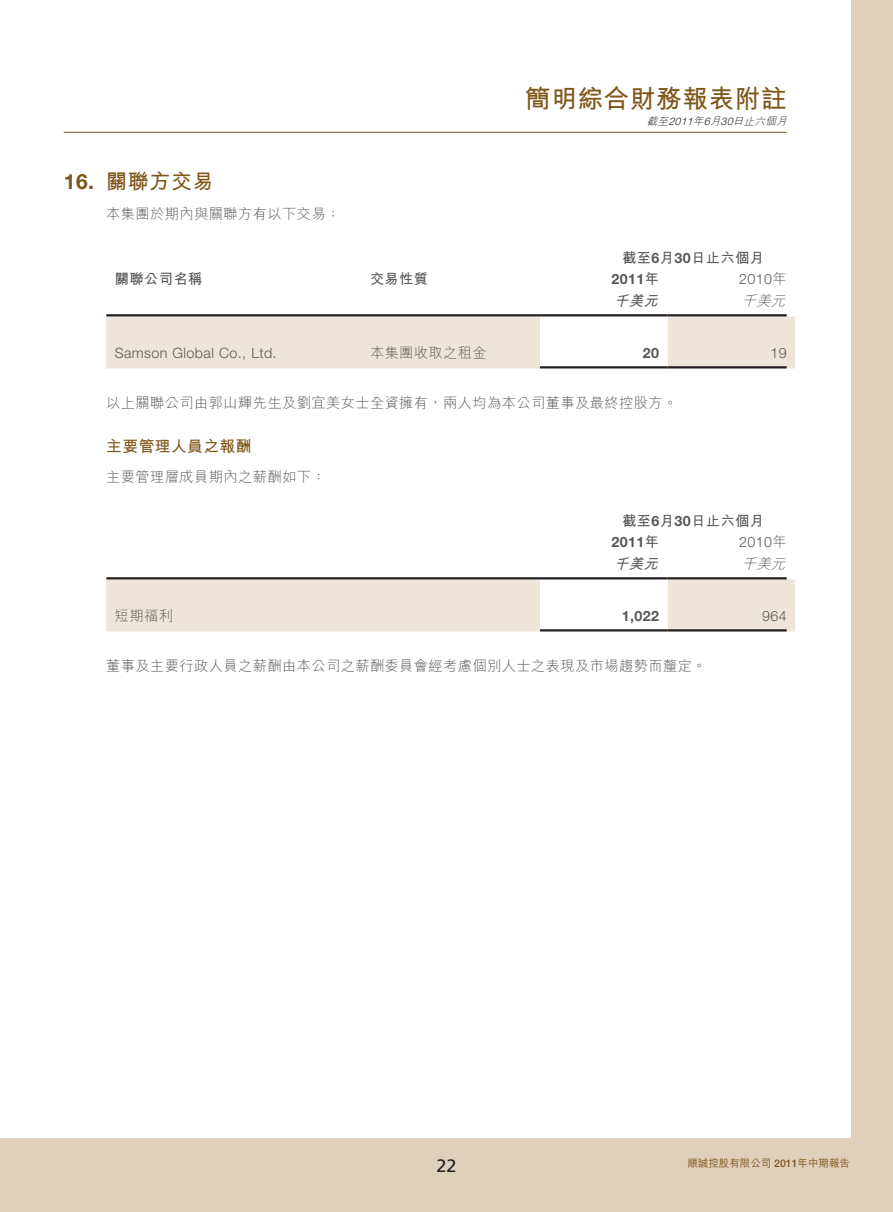
<style>
.page{position:relative;width:893px;height:1212px;background:#dfcfbb}
.page>*{position:absolute;margin:0;border:0;box-sizing:border-box;transform-origin:0 0}
.t1{font:700 25.5px "M Hei HK";letter-spacing:.03em;color:#7f5619}
.t2{font:700 21px "M Hei HK";letter-spacing:.03em;color:#7f5619}
.t3{font:18px "Frutiger LT Std";color:#231f20}
.t4{font:700 15.75px "M Hei HK";letter-spacing:.03em;color:#7f5619}
.t5{font:300 14.25px "M Hei HK";letter-spacing:.03em;color:#57585a}
.t6{font:300 14.25px "Helvetica Neue LT Std";letter-spacing:.03em;color:#57585a}
.t7{font:700 14.25px "M Hei HK";letter-spacing:.03em;color:#57585a}
.t8{font:700 14.25px "Helvetica Neue LT Std";letter-spacing:.03em;color:#57585a}
.t9{font:italic 700 14.25px "M Hei HK";color:#57585a}
.t10{font:italic 300 14.25px "M Hei HK";color:#57585a}
.t11{font:500 10.5px "M Hei HK";color:#7f5619}
.t12{font:italic 300 10.5px "M Hei HK";color:#231f20}
.s1{font-family:"Helvetica Neue LT Std"}
.s2{font-family:"M Hei HK"}
</style>
<div class="page">
<div style="left:0;top:0;width:850px;height:1137px;background:#fff"></div>
<hr style="left:64px;top:132px;width:723px;height:1px;background:#7f5619">
<svg style="left:106px;top:316px;width:689px;height:52px"></svg>
<hr style="left:106px;top:314px;width:264px;height:2px;background:#231f20">
<hr style="left:370px;top:314px;width:170px;height:2px;background:#231f20">
<hr style="left:540px;top:314px;width:128px;height:2px;background:#231f20">
<hr style="left:668px;top:314px;width:119px;height:2px;background:#231f20">
<hr style="left:540px;top:366px;width:128px;height:2px;background:#231f20">
<hr style="left:668px;top:366px;width:119px;height:2px;background:#231f20">
<svg style="left:106px;top:579px;width:689px;height:52px"></svg>
<hr style="left:106px;top:577px;width:434px;height:2px;background:#231f20">
<hr style="left:540px;top:577px;width:128px;height:2px;background:#231f20">
<hr style="left:668px;top:577px;width:119px;height:2px;background:#231f20">
<hr style="left:540px;top:629px;width:128px;height:2px;background:#231f20">
<hr style="left:668px;top:629px;width:119px;height:2px;background:#231f20">
<h1 class="t1" style="left:525px;top:80px;width:263px">簡明綜合財務報表附註</h1>
<h2 class="t2" style="left:64px;top:166px;width:151px"><span class="s1">16.</span> 關聯方交易</h2>
<p class="t5" style="left:106px;top:204px;width:235px">本集團於期內與關聯方有以下交易：</p>
<p class="t12" style="left:647px;top:113px;width:145px">截至<span class="s1">2011</span>年<span class="s1">6</span>月<span class="s1">30</span>日止六個月</p>
<p class="t7" style="left:622px;top:247px;width:143px">截至<span class="s1">6</span>月<span class="s1">30</span>日止六個月</p>
<p class="t7" style="left:115px;top:269px;width:89px">關聯公司名稱</p>
<p class="t7" style="left:370px;top:269px;width:60px">交易性質</p>
<p class="t8" style="left:612px;top:270px;width:49px">2011<span class="s2">年</span></p>
<p class="t6" style="left:739px;top:271px;width:49px">2010<span class="s2">年</span></p>
<p class="t9" style="left:614px;top:290px;width:50px">千美元</p>
<p class="t10" style="left:742px;top:291px;width:50px">千美元</p>
<p class="t6" style="left:115px;top:344px;width:163px">Samson Global Co., Ltd.</p>
<p class="t5" style="left:370px;top:343px;width:118px">本集團收取之租金</p>
<p class="t8" style="left:643px;top:344px;width:18px">20</p>
<p class="t6" style="left:770px;top:344px;width:18px">19</p>
<p class="t5" style="left:106px;top:393px;width:572px">以上關聯公司由郭山輝先生及劉宜美女士全資擁有，兩人均為本公司董事及最終控股方。</p>
<p class="t4" style="left:106px;top:435px;width:147px">主要管理人員之報酬</p>
<p class="t5" style="left:106px;top:467px;width:221px">主要管理層成員期內之薪酬如下：</p>
<p class="t7" style="left:622px;top:510px;width:143px">截至<span class="s1">6</span>月<span class="s1">30</span>日止六個月</p>
<p class="t8" style="left:612px;top:533px;width:49px">2011<span class="s2">年</span></p>
<p class="t6" style="left:739px;top:534px;width:49px">2010<span class="s2">年</span></p>
<p class="t9" style="left:614px;top:553px;width:50px">千美元</p>
<p class="t10" style="left:742px;top:554px;width:50px">千美元</p>
<p class="t5" style="left:115px;top:606px;width:60px">短期福利</p>
<p class="t8" style="left:622px;top:607px;width:39px">1,022</p>
<p class="t6" style="left:762px;top:607px;width:26px">964</p>
<p class="t5" style="left:106px;top:656px;width:602px">董事及主要行政人員之薪酬由本公司之薪酬委員會經考慮個別人士之表現及市場趨勢而釐定。</p>
<p class="t3" style="left:436px;top:1155px;width:22px">22</p>
<p class="t11" style="left:687px;top:1155px;width:164px">順誠控股有限公司 <span class="s1">2011</span>年中期報告</p>
</div>
